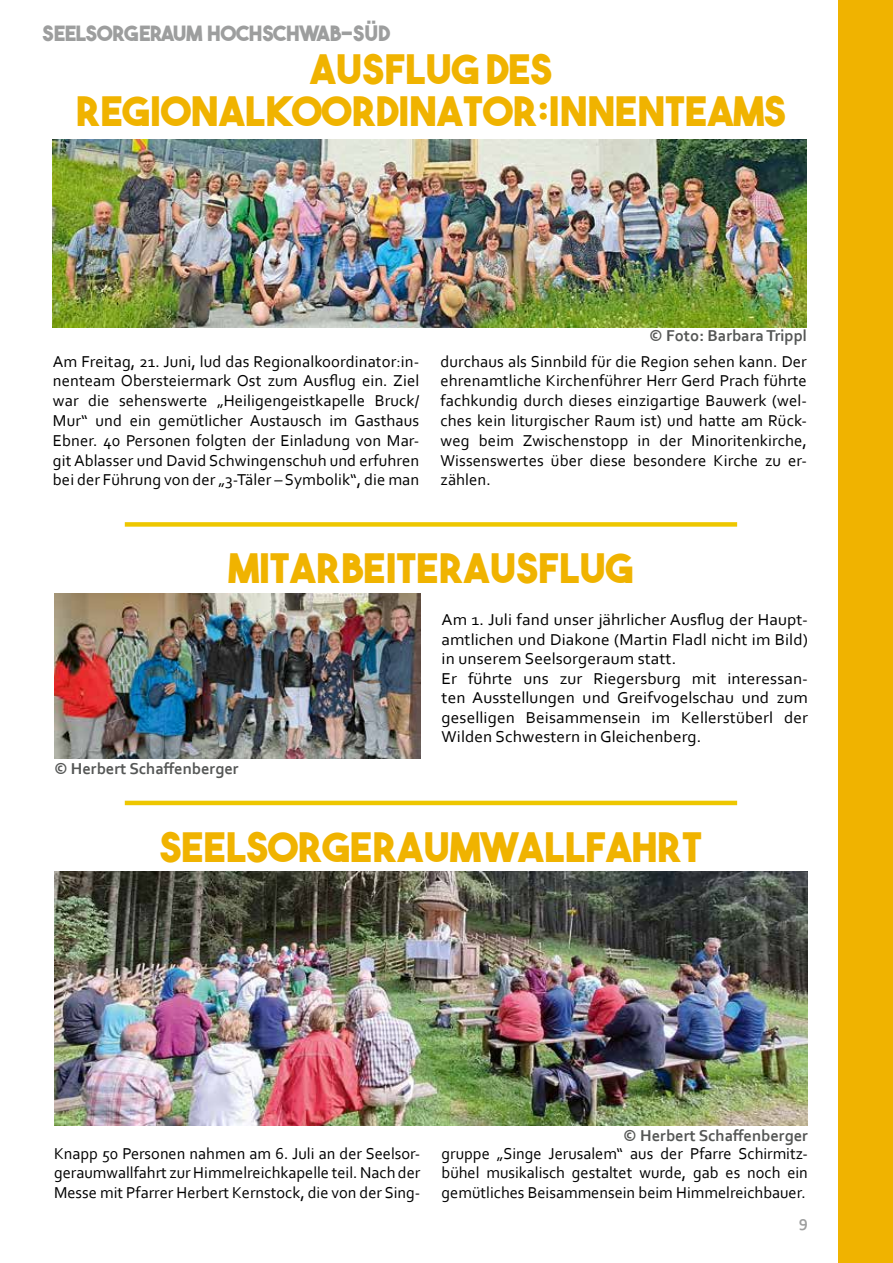
<style>
.page{position:relative;width:893px;height:1263px;background:#fff}
.page>*{position:absolute;margin:0;border:0;box-sizing:border-box;transform-origin:0 0}
.t1{font:40.5px/42px "The Bold Font";color:#f0b300;text-align:center}
.t2{font:700 21px "The Bold Font";color:#9d9e9e}
.t3{font:16.5px/19.8px "Corbel";letter-spacing:.005em;color:#000;text-align:justify}
.t4{font:16.5px/19.5px "Corbel";letter-spacing:.005em;color:#000;scale:1.05 1}
.t5{font:700 16.5px "Corbel";color:#555756}
.t6{font:700 16.5px "Corbel";color:#9d9e9e}
</style>
<div class="page">
<div style="left:838px;top:0;width:55px;height:1263px;background:#f0b300"></div>
<div style="left:125px;top:522px;width:612px;height:5px;background:#eec700"></div>
<hr style="left:125px;top:801px;width:612px;height:4px;background:#eec700">
<img style="left:54px;top:871px;width:754px;height:254px">
<img style="left:54px;top:594px;width:366px;height:165px">
<img style="left:53px;top:139px;width:754px;height:188px">
<p class="t2" style="left:43px;top:20px;width:349px">SEELSORGERAUM HOCHSCHWAB-SÜD</p>
<h1 class="t1" style="left:76px;top:48px;width:712px">AUSFLUG DES<br>REGIONALKOORDINATOR:INNENTEAMS</h1>
<p class="t5" style="left:649px;top:325px;width:159px">© Foto: Barbara Trippl</p>
<p class="t3" style="left:53px;top:351px;width:368px">Am Freitag, 21. Juni, lud das Regionalkoordinator:in&shy;nenteam Obersteiermark Ost zum Ausflug ein. Ziel war die sehenswerte „Heiligengeistkapelle Bruck/ Mur“ und ein gemütlicher Austausch im Gasthaus Ebner. 40 Personen folgten der Einladung von Mar&shy;git Ablasser und David Schwingenschuh und erfuhren bei der Führung von der „3-Täler – Symbolik“, die man</p>
<p class="t3" style="left:440px;top:351px;width:368px">durchaus als Sinnbild für die Region sehen kann. Der ehrenamtliche Kirchenführer Herr Gerd Prach führte fachkundig durch dieses einzigartige Bauwerk (wel&shy;ches kein liturgischer Raum ist) und hatte am Rück&shy;weg beim Zwischenstopp in der Minoritenkirche, Wissenswertes über diese besondere Kirche zu er&shy;zählen.</p>
<h1 class="t1" style="left:228px;top:547px;width:407px">MITARBEITERAUSFLUG</h1>
<p class="t4" style="left:442px;top:610px;width:350px">Am 1. Juli fand unser jährlicher Ausflug der Haupt&shy;amtlichen und Diakone (Martin Fladl nicht im Bild) in unserem Seelsorgeraum statt.<br>Er führte uns zur Riegersburg mit interessan&shy;ten Ausstellungen und Greifvogelschau und zum geselligen Beisammensein im Kellerstüberl der Wilden Schwestern in Gleichenberg.</p>
<p class="t5" style="left:54px;top:759px;width:186px">© Herbert Schaffenberger</p>
<h1 class="t1" style="left:160px;top:825px;width:544px">SEELSORGERAUMWALLFAHRT</h1>
<p class="t5" style="left:623px;top:1125px;width:186px">© Herbert Schaffenberger</p>
<p class="t3" style="left:54px;top:1143px;width:368px">Knapp 50 Personen nahmen am 6. Juli an der Seelsor&shy;geraumwallfahrt zur Himmelreichkapelle teil. Nach der Messe mit Pfarrer Herbert Kernstock, die von der Sing-</p>
<p class="t3" style="left:442px;top:1143px;width:368px">gruppe „Singe Jerusalem“ aus der Pfarre Schirmitz&shy;bühel musikalisch gestaltet wurde, gab es noch ein gemütliches Beisammensein beim Himmelreichbauer.</p>
<p class="t6" style="left:799px;top:1212px;width:11px">9</p>
</div>
